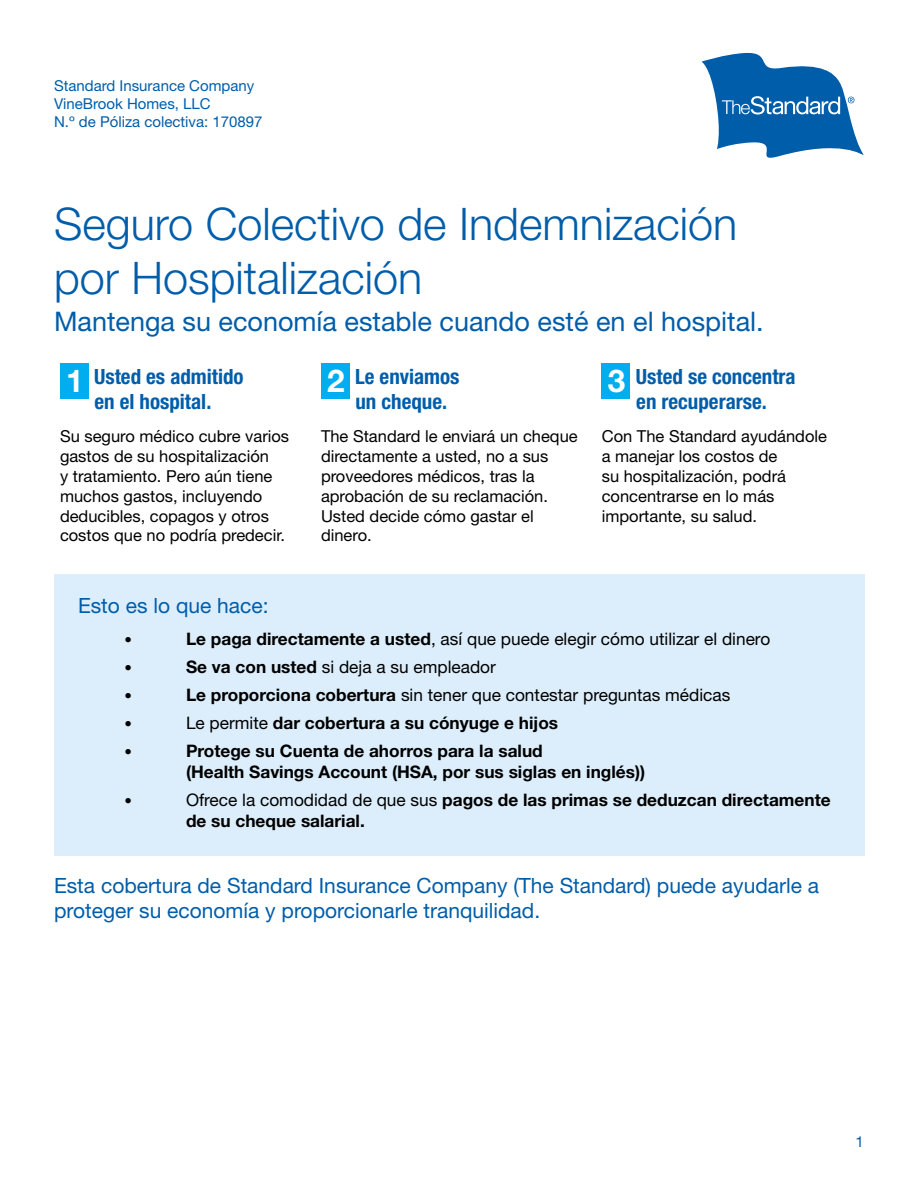
<style>
.page{position:relative;width:918px;height:1188px;background:#fff}
.page>*{position:absolute;margin:0;border:0;box-sizing:border-box;transform-origin:0 0}
.t1{font:300 45px/54px "Helvetica Neue LT Std";color:#005daa}
.t2{font:27px "Helvetica Neue LT Std";color:#005daa}
.t3{font:21px/25.2px "Helvetica Neue LT Std";color:#005daa}
.t4{font:700 condensed 21px/25.2px "Helvetica Neue LT Std";color:#005daa;text-align:center}
.t5{font:700 17.25px/20.7px "Helvetica Neue LT Std";color:#000}
.t6{font:17.25px "Helvetica Neue LT Std";color:#000}
.t7{font:16.5px/19.8px "Helvetica Neue LT Std";color:#000}
.t8{font:15px/18px "Helvetica Neue LT Std";color:#005daa}
.t9{font:15px "Helvetica Neue LT Std";color:#000}
.s1{font-stretch:normal;font-size:31.5px;color:#fff}
.s2{font-weight:700}
.s3{font-weight:400}
</style>
<div class="page">
<div style="left:60px;top:363px;width:28px;height:36px;background:#00aeef"></div>
<div style="left:321px;top:363px;width:28px;height:36px;background:#00aeef"></div>
<div style="left:602px;top:363px;width:28px;height:36px;background:#00aeef"></div>
<div style="left:54px;top:574px;width:810px;height:281px;background:#dceefb"></div>
<svg style="left:702px;top:52px;width:162px;height:106px"></svg>
<p class="t8" style="left:54px;top:77px;width:210px">Standard Insurance Company<br>VineBrook Homes, LLC<br>N.º de Póliza colectiva: 170897</p>
<h1 class="t1" style="left:54px;top:196px;width:685px">Seguro Colectivo de Indemnización por Hospitalización</h1>
<h2 class="t2" style="left:54px;top:306px;width:711px">Mantenga su economía estable cuando esté en el hospital.</h2>
<p class="t4" style="left:66px;top:364px;width:179px"><span class="s1">1</span> Usted es admitido en el hospital.</p>
<p class="t7" style="left:60px;top:426px;width:231px">Su seguro médico cubre varios gastos de su hospitalización<br>y tratamiento. Pero aún tiene muchos gastos, incluyendo deducibles, copagos y otros costos que no podría predecir.</p>
<p class="t4" style="left:355px;top:364px;width:106px;text-align:left;text-indent:-28px"><span class="s1">2</span> Le enviamos un cheque.</p>
<p class="t7" style="left:321px;top:426px;width:258px">The Standard le enviará un cheque directamente a usted, no a sus proveedores médicos, tras la aprobación de su reclamación.<br>Usted decide cómo gastar el dinero.</p>
<p class="t4" style="left:608px;top:364px;width:189px"><span class="s1">3</span> Usted se concentra en recuperarse.</p>
<p class="t7" style="left:602px;top:426px;width:227px">Con The Standard ayudándole a manejar los costos de<br>su hospitalización, podrá concentrarse en lo más importante, su salud.</p>
<p class="t3" style="left:78px;top:593px;width:192px">Esto es lo que hace:</p>
<p class="t9" style="left:124px;top:630px;width:9px">•</p>
<p class="t6" style="left:186px;top:628px;width:586px"><span class="s2">Le paga directamente a usted</span>, así que puede elegir cómo utilizar el dinero</p>
<p class="t9" style="left:124px;top:658px;width:9px">•</p>
<p class="t6" style="left:186px;top:656px;width:311px"><span class="s2">Se va con usted</span> si deja a su empleador</p>
<p class="t9" style="left:124px;top:687px;width:9px">•</p>
<p class="t6" style="left:186px;top:685px;width:546px"><span class="s2">Le proporciona cobertura</span> sin tener que contestar preguntas médicas</p>
<p class="t9" style="left:124px;top:715px;width:9px">•</p>
<p class="t5" style="left:186px;top:712px;width:374px"><span class="s3">Le permite</span> dar cobertura a su cónyuge e hijos</p>
<p class="t9" style="left:124px;top:743px;width:9px">•</p>
<p class="t5" style="left:186px;top:740px;width:461px">Protege su Cuenta de ahorros para la salud<br>(Health Savings Account (HSA, por sus siglas en inglés))</p>
<p class="t9" style="left:124px;top:792px;width:9px">•</p>
<p class="t5" style="left:186px;top:789px;width:646px"><span class="s3">Ofrece la comodidad de que sus</span> pagos de las primas se deduzcan directamente de su cheque salarial.</p>
<p class="t3" style="left:54px;top:872px;width:767px">Esta cobertura de Standard Insurance Company (The Standard) puede ayudarle a proteger su economía y proporcionarle tranquilidad.</p>
<p class="t8" style="left:856px;top:1133px;width:10px">1</p>
</div>
